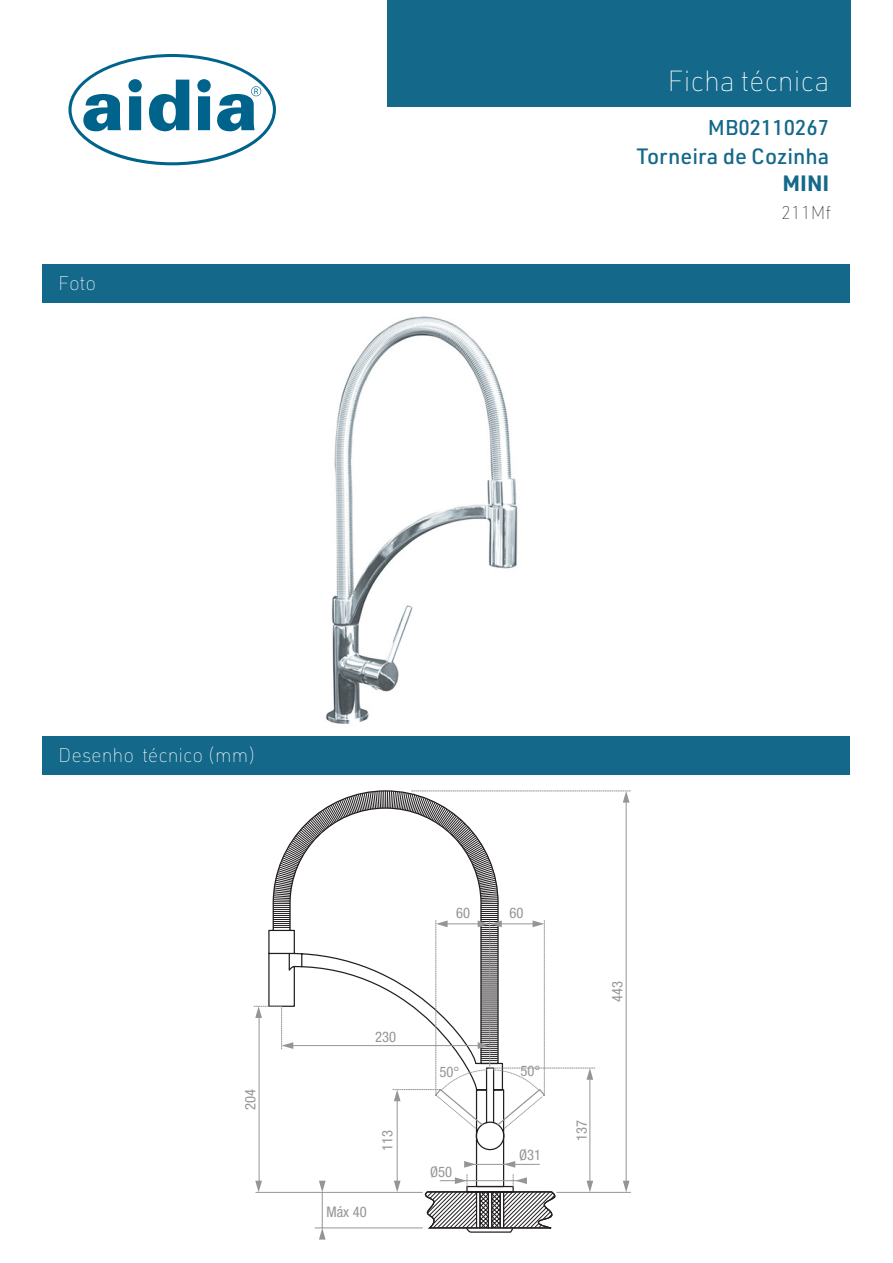
<style>
.page{position:relative;width:893px;height:1263px;background:#fff}
.page>*{position:absolute;margin:0;border:0;box-sizing:border-box;transform-origin:0 0}
.t1{font:100 28.5px "URWDIN";color:#fff}
.t2{font:500 21.75px "URWDIN";color:#14688a}
.t3{font:700 21.75px "URWDIN";color:#14688a}
.t4{font:500 21px "URWDIN";color:#14688a}
.t5{font:100 19.5px "URWDIN";color:#fff}
.t6{font:100 18px "URWDIN";letter-spacing:.005em;color:#231f20}
.t7{font:italic condensed 14.55px "Helvetica Neue 57";color:#939598}
</style>
<div class="page">
<svg style="left:68px;top:54px;width:208px;height:111px"></svg>
<div style="left:387px;top:0;width:464px;height:106px;background:#14688a"></div>
<div style="left:43px;top:265px;width:807px;height:38px;background:#14688a"></div>
<div style="left:43px;top:736px;width:807px;height:38px;background:#14688a"></div>
<img style="left:325px;top:316px;width:193px;height:408px">
<svg style="left:268px;top:790px;width:237px;height:392px"></svg>
<svg style="left:273px;top:791px;width:226px;height:270px"></svg>
<hr style="left:557px;top:1192px;width:74px;height:1px;background:#939598">
<hr style="left:315px;top:1227px;width:107px;height:1px;background:#939598">
<hr style="left:256px;top:1192px;width:166px;height:1px;background:#939598">
<hr style="left:626px;top:798px;width:1px;height:385px;background:#939598">
<hr style="left:589px;top:1077px;width:1px;height:106px;background:#939598">
<hr style="left:472px;top:1164px;width:67px;height:1px;background:#939598">
<hr style="left:322px;top:1192px;width:1px;height:36px;background:#939598">
<hr style="left:397px;top:1098px;width:1px;height:85px;background:#939598">
<hr style="left:291px;top:1045px;width:189px;height:1px;background:#939598">
<svg style="left:464px;top:1161px;width:12px;height:7px"></svg>
<svg style="left:421px;top:1174px;width:135px;height:59px"></svg>
<svg style="left:504px;top:1161px;width:11px;height:7px"></svg>
<svg style="left:255px;top:1181px;width:7px;height:11px"></svg>
<svg style="left:394px;top:1181px;width:6px;height:11px"></svg>
<svg style="left:319px;top:1181px;width:7px;height:11px"></svg>
<svg style="left:319px;top:1228px;width:7px;height:11px"></svg>
<svg style="left:586px;top:1181px;width:7px;height:11px"></svg>
<svg style="left:254px;top:1006px;width:39px;height:43px"></svg>
<svg style="left:411px;top:791px;width:219px;height:12px"></svg>
<svg style="left:623px;top:1181px;width:6px;height:11px"></svg>
<svg style="left:393px;top:920px;width:202px;height:210px"></svg>
<hr style="left:259px;top:1016px;width:1px;height:167px;background:#939598">
<h3 class="t5" style="left:58px;top:271px;width:40px">Foto</h3>
<h1 class="t1" style="left:668px;top:62px;width:163px">Ficha técnica</h1>
<p class="t4" style="left:708px;top:113px;width:123px">MB02110267</p>
<p class="t2" style="left:636px;top:142px;width:194px">Torneira de Cozinha</p>
<p class="t3" style="left:782px;top:169px;width:48px">MINI</p>
<p class="t6" style="left:781px;top:201px;width:51px">211Mf</p>
<h3 class="t5" style="left:58px;top:742px;width:200px">Desenho técnico (mm)</h3>
<p class="t7" style="left:242px;top:1110px;width:22px;rotate:-90deg">204</p>
<p class="t7" style="left:456px;top:904px;width:15px">60</p>
<p class="t7" style="left:510px;top:904px;width:15px">60</p>
<p class="t7" style="left:375px;top:1028px;width:22px">230</p>
<p class="t7" style="left:379px;top:1151px;width:22px;rotate:-90deg">113</p>
<p class="t7" style="left:327px;top:1203px;width:42px">Máx 40</p>
<p class="t7" style="left:440px;top:1064px;width:21px">50°</p>
<p class="t7" style="left:520px;top:1062px;width:21px">50°</p>
<p class="t7" style="left:430px;top:1163px;width:24px">Ø50</p>
<p class="t7" style="left:519px;top:1146px;width:24px">Ø31</p>
<p class="t7" style="left:609px;top:1002px;width:22px;rotate:-90deg">443</p>
<p class="t7" style="left:573px;top:1141px;width:22px;rotate:-90deg">137</p>
</div>
